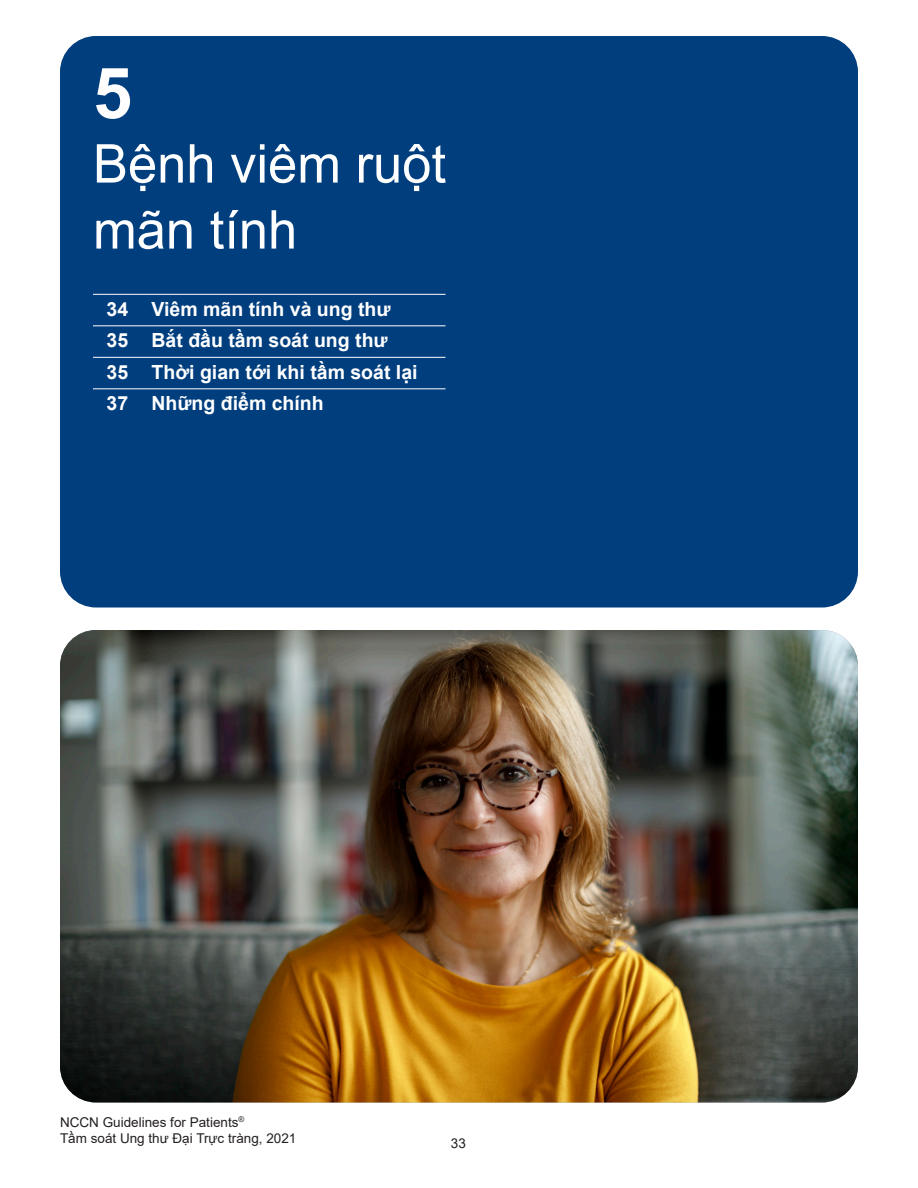
<style>
.page{position:relative;width:918px;height:1188px;background:#fff}
.page>*{position:absolute;margin:0;border:0;box-sizing:border-box;transform-origin:0 0}
.Chapter_Number{font:700 70.5px "Arial";color:#fff}
.Chapter_Title{font:53.55px/66px "Arial";color:#fff}
.t1{font:700 19.5px "Arial";color:#fff}
.t2{font:13.5px/16.5px "Arial";color:#231f20}
</style>
<div class="page">
<div style="left:60px;top:36px;width:798px;height:572px;background:#003e7e;border-radius:36px"></div>
<img style="left:60px;top:630px;width:798px;height:472px">
<hr style="left:93px;top:294px;width:353px;height:1px;background:#fff">
<hr style="left:93px;top:325px;width:353px;height:1px;background:#fff">
<hr style="left:93px;top:357px;width:353px;height:1px;background:#fff">
<hr style="left:93px;top:388px;width:353px;height:1px;background:#fff">
<h1 class="Chapter_Number" style="left:93px;top:44px;width:41px">5</h1>
<h1 class="Chapter_Title" style="left:93px;top:130px;width:355px">Bệnh viêm ruột mãn tính</h1>
<p class="t1" style="left:106px;top:295px;width:286px">34 Viêm mãn tính và ung thư</p>
<p class="t1" style="left:106px;top:327px;width:283px">35 Bắt đầu tầm soát ung thư</p>
<p class="t1" style="left:106px;top:358px;width:313px">35 Thời gian tới khi tầm soát lại</p>
<p class="t1" style="left:106px;top:390px;width:219px">37 Những điểm chính</p>
<p class="t2" style="left:60px;top:1114px;width:238px">NCCN Guidelines for Patients<sup>®<br></sup>Tầm soát Ung thư Đại Trực tràng, 2021</p>
<p class="t2" style="left:451px;top:1134px;width:17px">33</p>
</div>
